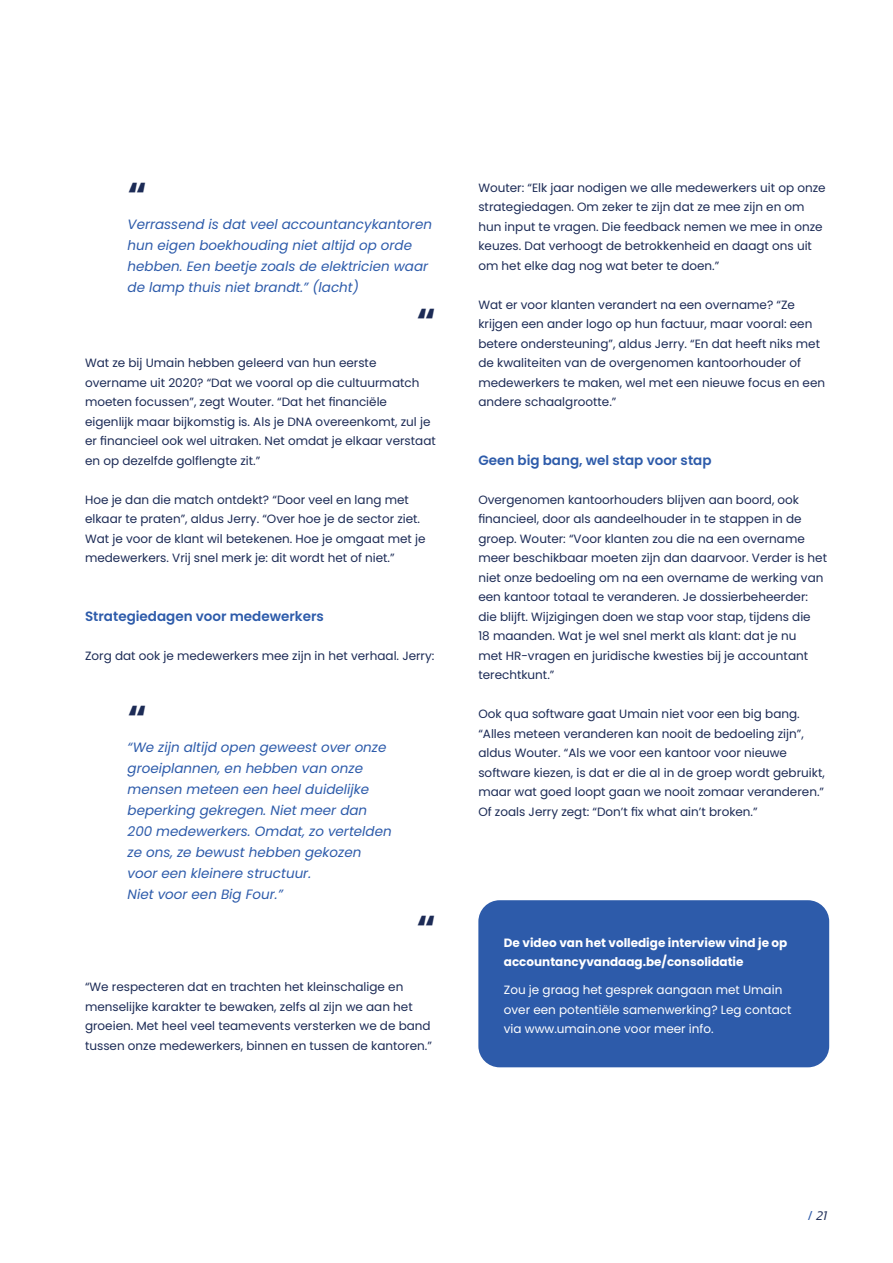
<style>
.page{position:relative;width:893px;height:1263px;background:#fff}
.page>*{position:absolute;margin:0;border:0;box-sizing:border-box;transform-origin:0 0}
.t1{font:700 36px "Poppins";color:#1c2b56}
.t2{font:italic 13.5px/21px "Poppins";color:#2d5baa}
.t3{font:600 13.5px "Poppins";color:#2d5baa}
.t4{font:italic 300 13.5px "Kanit";color:#1c2b56}
.t5{font:12px/19.5px "Poppins";color:#1c2b56}
.t6{font:12px/19.5px "Poppins";color:#fff}
.t7{font:700 12px/19.5px "Poppins";color:#fff}
.s1{font-style:normal;color:#2d5baa}
</style>
<div class="page">
<div style="left:478px;top:900px;width:351px;height:167px;background:#2d5baa;border-radius:21px"></div>
<h1 class="t1" style="left:128px;top:174px;width:21px">“</h1>
<p class="t2" style="left:128px;top:214px;width:306px">Verrassend is dat veel accountancykantoren hun eigen boekhouding niet altijd op orde hebben. Een beetje zoals de elektricien waar de lamp thuis niet brandt.” (lacht)</p>
<h1 class="t1" style="left:416px;top:300px;width:21px">“</h1>
<p class="t5" style="left:85px;top:353px;width:352px">Wat ze bij Umain hebben geleerd van hun eerste overname uit 2020? “Dat we vooral op die cultuurmatch moeten focussen”, zegt Wouter. “Dat het financiële eigenlijk maar bijkomstig is. Als je DNA overeenkomt, zul je er financieel ook wel uitraken. Net omdat je elkaar verstaat en op dezelfde golflengte zit.”</p>
<p class="t5" style="left:85px;top:490px;width:342px">Hoe je dan die match ontdekt? “Door veel en lang met elkaar te praten”, aldus Jerry. “Over hoe je de sector ziet.<br>Wat je voor de klant wil betekenen. Hoe je omgaat met je medewerkers. Vrij snel merk je: dit wordt het of niet.”</p>
<p class="t3" style="left:85px;top:608px;width:240px">Strategiedagen voor medewerkers</p>
<p class="t5" style="left:85px;top:646px;width:351px">Zorg dat ook je medewerkers mee zijn in het verhaal. Jerry:</p>
<h1 class="t1" style="left:128px;top:697px;width:21px">“</h1>
<p class="t2" style="left:128px;top:737px;width:266px">“We zijn altijd open geweest over onze groeiplannen, en hebben van onze mensen meteen een heel duidelijke beperking gekregen. Niet meer dan<br>200 medewerkers. Omdat, zo vertelden ze ons, ze bewust hebben gekozen voor een kleinere structuur.<br>Niet voor een Big Four.”</p>
<h1 class="t1" style="left:416px;top:907px;width:21px">“</h1>
<p class="t5" style="left:85px;top:977px;width:348px">“We respecteren dat en trachten het kleinschalige en menselijke karakter te bewaken, zelfs al zijn we aan het groeien. Met heel veel teamevents versterken we de band tussen onze medewerkers, binnen en tussen de kantoren.”</p>
<p class="t5" style="left:478px;top:178px;width:349px">Wouter: “Elk jaar nodigen we alle medewerkers uit op onze strategiedagen. Om zeker te zijn dat ze mee zijn en om hun input te vragen. Die feedback nemen we mee in onze keuzes. Dat verhoogt de betrokkenheid en daagt ons uit om het elke dag nog wat beter te doen.”</p>
<p class="t5" style="left:478px;top:295px;width:348px">Wat er voor klanten verandert na een overname? “Ze krijgen een ander logo op hun factuur, maar vooral: een betere ondersteuning”, aldus Jerry. “En dat heeft niks met de kwaliteiten van de overgenomen kantoorhouder of medewerkers te maken, wel met een nieuwe focus en een andere schaalgrootte.”</p>
<p class="t3" style="left:478px;top:452px;width:235px">Geen big bang, wel stap voor stap</p>
<p class="t5" style="left:478px;top:490px;width:350px">Overgenomen kantoorhouders blijven aan boord, ook financieel, door als aandeelhouder in te stappen in de groep. Wouter: “Voor klanten zou die na een overname meer beschikbaar moeten zijn dan daarvoor. Verder is het niet onze bedoeling om na een overname de werking van een kantoor totaal te veranderen. Je dossierbeheerder: die blijft. Wijzigingen doen we stap voor stap, tijdens die<br>18 maanden. Wat je wel snel merkt als klant: dat je nu<br>met HR-vragen en juridische kwesties bij je accountant terechtkunt.”</p>
<p class="t5" style="left:478px;top:704px;width:348px">Ook qua software gaat Umain niet voor een big bang. “Alles meteen veranderen kan nooit de bedoeling zijn”, aldus Wouter. “Als we voor een kantoor voor nieuwe software kiezen, is dat er die al in de groep wordt gebruikt, maar wat goed loopt gaan we nooit zomaar veranderen.” Of zoals Jerry zegt: “Don’t fix what ain’t broken.”</p>
<p class="t7" style="left:504px;top:933px;width:285px">De video van het volledige interview vind je op accountancyvandaag.be/consolidatie</p>
<p class="t6" style="left:504px;top:980px;width:289px">Zou je graag het gesprek aangaan met Umain over een potentiële samenwerking? Leg contact via www.umain.one voor meer info.</p>
<p class="t4" style="left:807px;top:1206px;width:21px"><span class="s1">/</span> 21</p>
</div>
